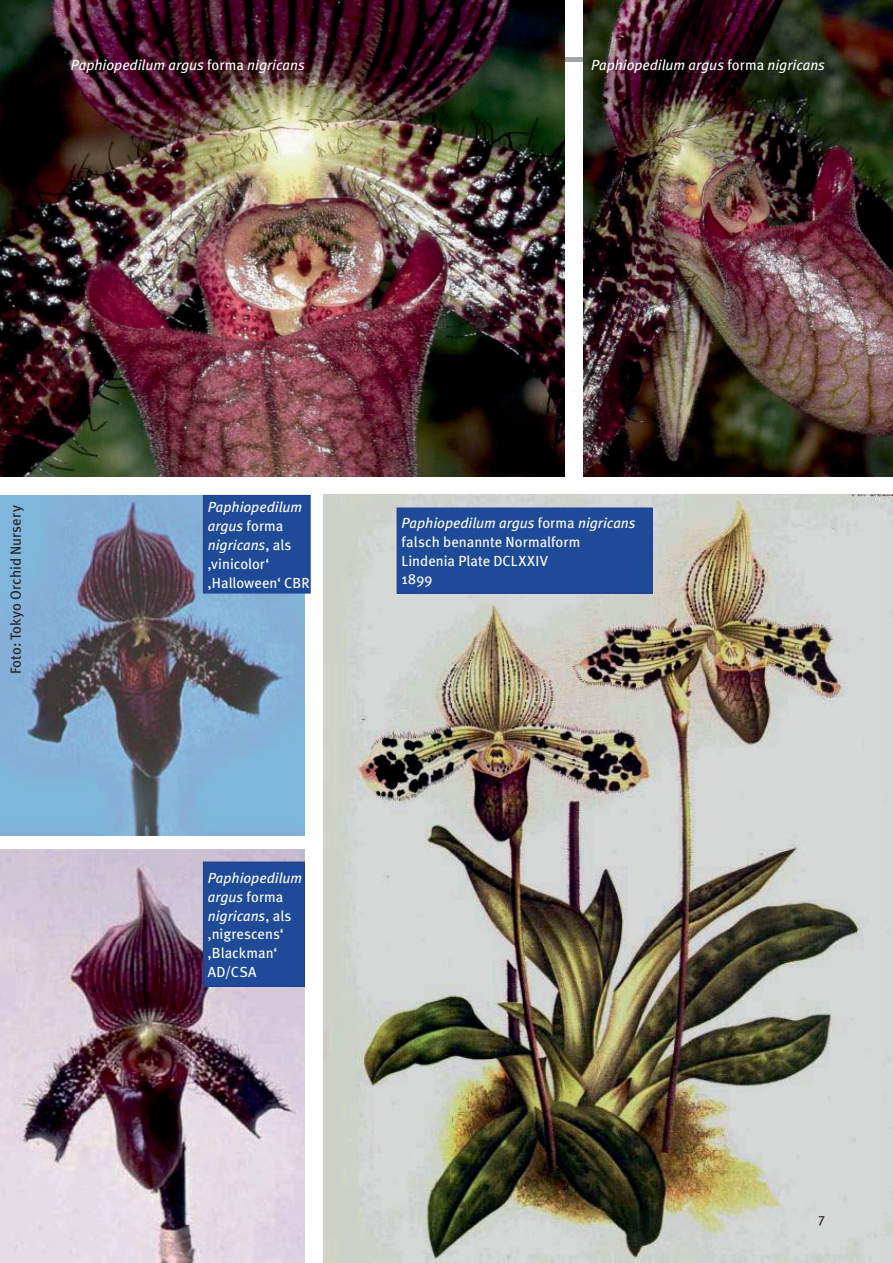
<style>
.page{position:relative;width:893px;height:1263px;background:#fff}
.page>*{position:absolute;margin:0;border:0;box-sizing:border-box;transform-origin:0 0}
.t1{font:14.7px/18.8px "Meta";color:#fff}
.t2{font:italic 14.7px "Meta";color:#fff}
.t3{font:14.7px "Meta";color:#231f20}
.t4{font:13.5px "Meta";color:#231f20}
.s1{font-style:normal}
.s2{font-style:italic}
</style>
<div class="page">
<hr style="left:61px;top:58px;width:832px;height:4px;background:#a2a4a7">
<img style="left:324px;top:495px;width:569px;height:768px">
<img style="left:584px;top:0;width:309px;height:476px">
<img style="left:0;top:0;width:565px;height:476px">
<img style="left:0;top:849px;width:305px;height:414px">
<img style="left:0;top:495px;width:305px;height:340px">
<div style="left:203px;top:495px;width:107px;height:98px;background:#1e4a97"></div>
<div style="left:203px;top:495px;width:107px;height:98px;border:1px solid #253f8f"></div>
<div style="left:203px;top:862px;width:101px;height:124px;background:#1e4a97"></div>
<div style="left:203px;top:862px;width:102px;height:124px;border:1px solid #253f8f"></div>
<div style="left:397px;top:508px;width:255px;height:85px;background:#1e4a97"></div>
<p class="t2" style="left:71px;top:59px;width:236px">Paphiopedilum argus <span class="s1">forma</span> nigricans</p>
<p class="t2" style="left:591px;top:59px;width:235px">Paphiopedilum argus <span class="s1">forma</span> nigricans</p>
<p class="t3" style="left:10px;top:674px;width:170px;rotate:-90deg">Foto: Tokyo Orchid Nursery</p>
<p class="t1" style="left:208px;top:499px;width:103px"><span class="s2">Paphiopedilum argus</span> forma <span class="s2">nigricans</span>, als ‚vinicolor‘ ‚Halloween‘ CBR</p>
<p class="t1" style="left:402px;top:515px;width:236px"><span class="s2">Paphiopedilum argus</span> forma <span class="s2">nigricans </span>falsch benannte Normalform<br>Lindenia Plate DCLXXIV<br>1899</p>
<p class="t1" style="left:208px;top:870px;width:96px"><span class="s2">Paphiopedilum argus</span> forma <span class="s2">nigricans</span>, als ‚nigrescens‘ ‚Blackman‘<br>AD/CSA</p>
<p class="t4" style="left:818px;top:1213px;width:8px">7</p>
</div>
